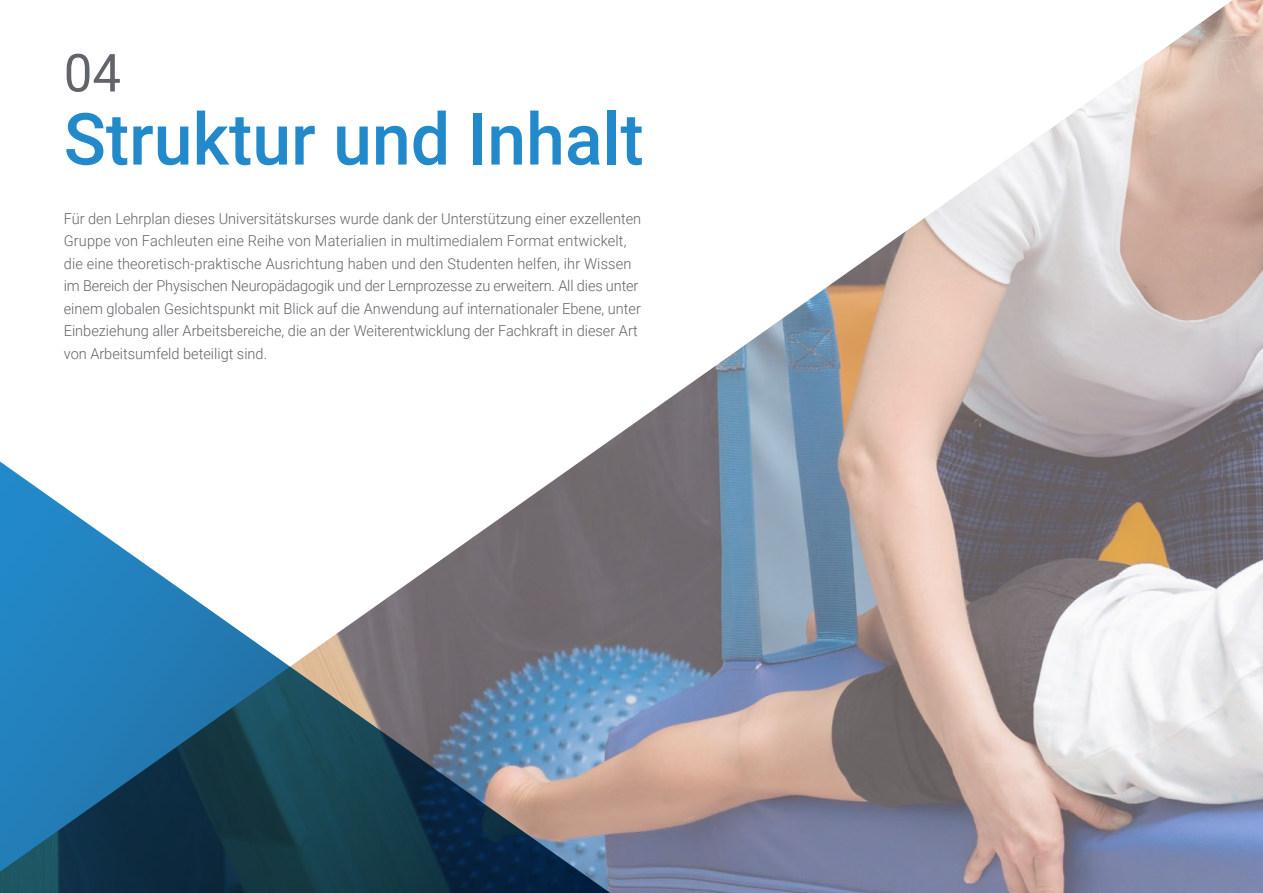
<style>
.page{position:relative;width:1263px;height:893px;background:#fff}
.page>*{position:absolute;margin:0;border:0;box-sizing:border-box;transform-origin:0 0}
.t1{font:500 72px "Roboto";color:#2289ca}
.t2{font:52.5px "Roboto";color:#61646a}
.t3{font:300 15px/22.5px "Roboto";color:#61646a}
</style>
<div class="page">
<img style="left:602px;top:0;width:661px;height:893px">
<svg style="left:0;top:446px;width:640px;height:447px"></svg>
<h2 class="t2" style="left:64px;top:36px;width:59px">04</h2>
<h1 class="t1" style="left:64px;top:89px;width:581px">Struktur und Inhalt</h1>
<p class="t3" style="left:64px;top:207px;width:579px">Für den Lehrplan dieses Universitätskurses wurde dank der Unterstützung einer exzellenten Gruppe von Fachleuten eine Reihe von Materialien in multimedialem Format entwickelt, die eine theoretisch-praktische Ausrichtung haben und den Studenten helfen, ihr Wissen im Bereich der Physischen Neuropädagogik und der Lernprozesse zu erweitern. All dies unter einem globalen Gesichtspunkt mit Blick auf die Anwendung auf internationaler Ebene, unter Einbeziehung aller Arbeitsbereiche, die an der Weiterentwicklung der Fachkraft in dieser Art von Arbeitsumfeld beteiligt sind.</p>
</div>
